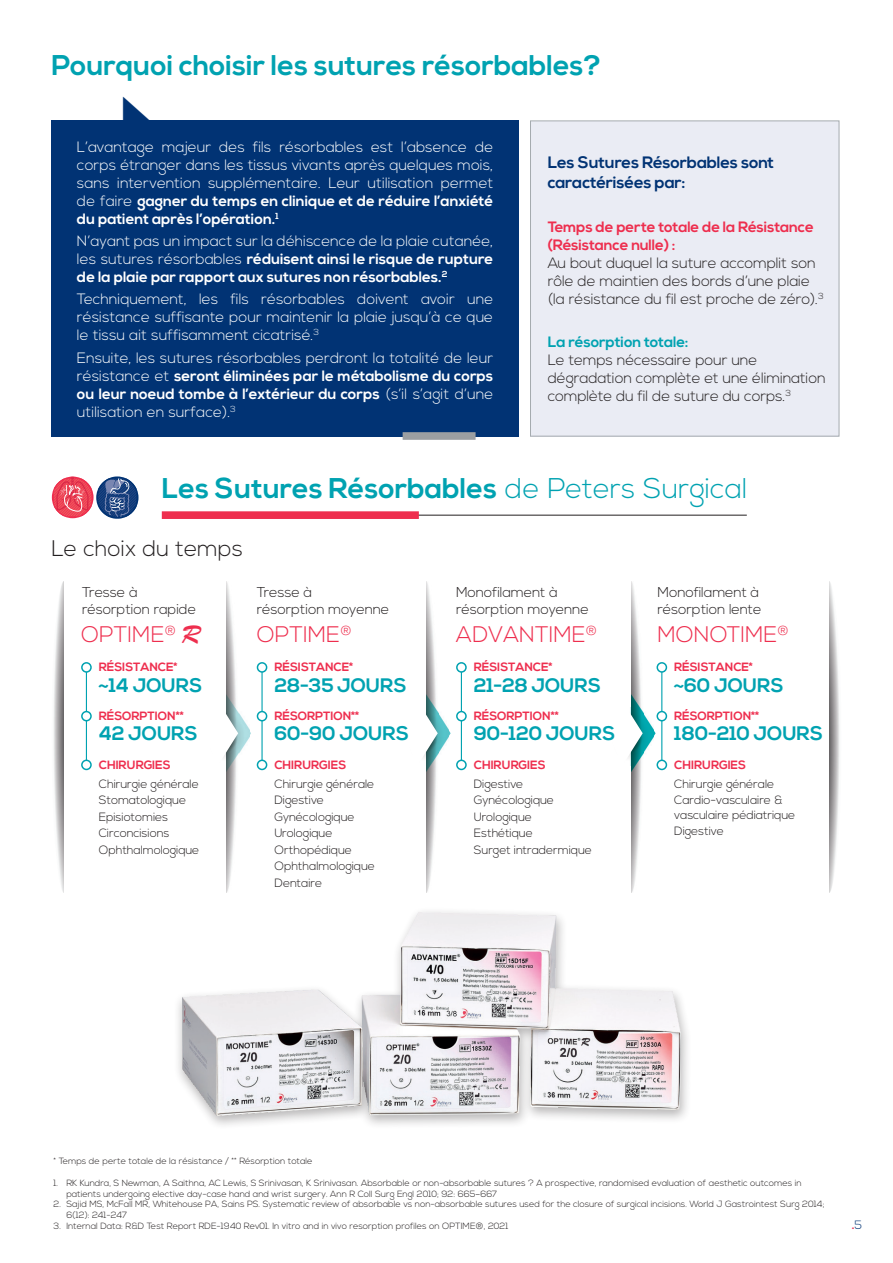
<style>
.page{position:relative;width:893px;height:1263px;background:#fff}
.page>*{position:absolute;margin:0;border:0;box-sizing:border-box;transform-origin:0 0}
.t1{font:68.4px "Arial";color:#013374;scale:.56 1}
.t2{font:700 28.5px "Nexa";color:#00a2b1}
.t3{font:300 22.5px "Nexa";color:#ee2e4e}
.t4{font:300 22.5px "Nexa";color:#231f20}
.t5{font:700 19.5px "Nexa";letter-spacing:-.01em;color:#00a2b1}
.t6{font:700 16.5px/19.8px "Nexa";letter-spacing:-.01em;color:#013374}
.t7{font:300 15px/18px "Nexa";color:#fff;text-align:justify}
.t8{font:700 15px/18px "Nexa";color:#fff;text-align:justify}
.t9{font:300 15px/18px "Nexa";letter-spacing:-.01em;color:#231f20}
.t10{font:300 14.25px/17.1px "Nexa";letter-spacing:-.01em;color:#231f20}
.t11{font:300 12px/14.4px "Nexa";letter-spacing:-.01em;color:#231f20}
.t12{font:700 12px "Nexa";letter-spacing:-.01em;color:#ee2e4e}
.t13{font:300 9px/10.8px "Nexa";color:#231f20}
.s1{font-weight:300}
.s2{font-weight:700}
.s3{font-weight:700;color:#ee2e4e}
.s4{font-weight:700;color:#00a2b1}
.s5{font-family:"Brush Script";font-weight:400;font-size:27px}
.s6{font-weight:300;color:#013374}
</style>
<div class="page">
<img style="left:178px;top:911px;width:510px;height:214px">
<div style="left:51px;top:120px;width:468px;height:316px;background:#013374"></div>
<svg style="left:52px;top:476px;width:87px;height:43px"></svg>
<div style="left:530px;top:121px;width:309px;height:315px;background:#eaecf4"></div>
<div style="left:530px;top:121px;width:309px;height:315px;border:1px solid #a5abaf"></div>
<hr style="left:295px;top:515px;width:452px;height:1px;background:#231f20">
<div style="left:403px;top:432px;width:73px;height:8px;background:#9b9fa2"></div>
<img style="left:227px;top:583px;width:9px;height:309px">
<svg style="left:223px;top:694px;width:28px;height:78px"></svg>
<img style="left:426px;top:582px;width:10px;height:310px">
<svg style="left:423px;top:694px;width:28px;height:78px"></svg>
<img style="left:631px;top:582px;width:10px;height:310px">
<img style="left:829px;top:582px;width:11px;height:310px">
<svg style="left:628px;top:694px;width:28px;height:78px"></svg>
<img style="left:53px;top:582px;width:11px;height:310px">
<hr style="left:86px;top:667px;width:1px;height:98px;background:#00a2b1">
<hr style="left:261px;top:667px;width:2px;height:98px;background:#00a2b1">
<hr style="left:461px;top:667px;width:1px;height:98px;background:#00a2b1">
<hr style="left:661px;top:667px;width:1px;height:98px;background:#00a2b1">
<div style="left:82px;top:663px;width:9px;height:9px;background:#fff;border-radius:50%"></div>
<div style="left:81px;top:662px;width:11px;height:11px;border:2px solid #00a2b1;border-radius:50%"></div>
<div style="left:257px;top:663px;width:10px;height:9px;background:#fff;border-radius:50%"></div>
<div style="left:257px;top:662px;width:10px;height:11px;border:2px solid #00a2b1;border-radius:50%"></div>
<div style="left:457px;top:663px;width:9px;height:9px;background:#fff;border-radius:50%"></div>
<div style="left:456px;top:662px;width:11px;height:11px;border:2px solid #00a2b1;border-radius:50%"></div>
<div style="left:657px;top:663px;width:9px;height:9px;background:#fff;border-radius:50%"></div>
<div style="left:656px;top:662px;width:11px;height:11px;border:2px solid #00a2b1;border-radius:50%"></div>
<div style="left:82px;top:711px;width:9px;height:10px;background:#fff;border-radius:50%"></div>
<div style="left:81px;top:711px;width:11px;height:10px;border:2px solid #00a2b1;border-radius:50%"></div>
<div style="left:257px;top:711px;width:10px;height:10px;background:#fff;border-radius:50%"></div>
<div style="left:257px;top:711px;width:10px;height:10px;border:2px solid #00a2b1;border-radius:50%"></div>
<div style="left:457px;top:711px;width:9px;height:10px;background:#fff;border-radius:50%"></div>
<div style="left:456px;top:711px;width:11px;height:10px;border:2px solid #00a2b1;border-radius:50%"></div>
<div style="left:657px;top:711px;width:9px;height:10px;background:#fff;border-radius:50%"></div>
<div style="left:656px;top:711px;width:11px;height:10px;border:2px solid #00a2b1;border-radius:50%"></div>
<div style="left:82px;top:760px;width:9px;height:9px;background:#fff;border-radius:50%"></div>
<div style="left:81px;top:759px;width:11px;height:11px;border:2px solid #00a2b1;border-radius:50%"></div>
<div style="left:257px;top:760px;width:10px;height:9px;background:#fff;border-radius:50%"></div>
<div style="left:257px;top:759px;width:10px;height:11px;border:2px solid #00a2b1;border-radius:50%"></div>
<div style="left:457px;top:760px;width:9px;height:9px;background:#fff;border-radius:50%"></div>
<div style="left:456px;top:759px;width:11px;height:11px;border:2px solid #00a2b1;border-radius:50%"></div>
<div style="left:657px;top:760px;width:9px;height:9px;background:#fff;border-radius:50%"></div>
<div style="left:656px;top:759px;width:11px;height:11px;border:2px solid #00a2b1;border-radius:50%"></div>
<div style="left:162px;top:511px;width:257px;height:8px;background:#ee2e4e"></div>
<p class="t2" style="left:51px;top:49px;width:551px">Pourquoi choisir les sutures résorbables?</p>
<p class="t1" style="left:118px;top:75px;width:69px">►</p>
<p class="t8" style="left:77px;top:174px;width:418px"><span class="s1">sans intervention supplémentaire. Leur utilisation permet de faire</span> gagner du temps en clinique et de réduire l’anxiété du patient après l’opération.<sup>1</sup></p>
<p class="t8" style="left:77px;top:232px;width:418px"><span class="s1">N’ayant pas un impact sur la déhiscence de la plaie cutanée, les sutures résorbables</span> réduisent ainsi le risque de rupture de la plaie par rapport aux sutures non résorbables.<sup>2</sup></p>
<p class="t7" style="left:77px;top:291px;width:418px">Techniquement, les fils résorbables doivent avoir une résistance suffisante pour maintenir la plaie jusqu’à ce que le tissu ait suffisamment cicatrisé.<sup>3</sup></p>
<p class="t7" style="left:77px;top:349px;width:418px">Ensuite, les sutures résorbables perdront la totalité de leur résistance et <span class="s2">seront éliminées par le métabolisme du corps ou leur noeud tombe à l’extérieur du corps</span> (s’il s’agit d’une utilisation en surface).<sup>3</sup></p>
<p class="t7" style="left:77px;top:138px;width:418px">L’avantage majeur des fils résorbables est l’absence de corps étranger dans les tissus vivants après quelques mois,</p>
<p class="t6" style="left:548px;top:153px;width:228px">Les Sutures Résorbables sont caractérisées par:</p>
<p class="t9" style="left:548px;top:218px;width:277px"><span class="s3">Temps de perte totale de la Résistance (Résistance nulle) :<br></span>Au bout duquel la suture accomplit son rôle de maintien des bords d’une plaie (la résistance du fil est proche de zéro).<sup>3</sup></p>
<p class="t9" style="left:548px;top:334px;width:280px"><span class="s4">La résorption totale:<br></span>Le temps nécessaire pour une dégradation complète et une élimination complète du fil de suture du corps.<sup>3</sup></p>
<p class="t2" style="left:162px;top:472px;width:587px">Les Sutures Résorbables <span class="s1">de Peters Surgical</span></p>
<p class="t4" style="left:51px;top:535px;width:193px">Le choix du temps</p>
<p class="t10" style="left:82px;top:584px;width:115px">Tresse à résorption rapide</p>
<p class="t10" style="left:257px;top:584px;width:134px">Tresse à<br>résorption moyenne</p>
<p class="t10" style="left:456px;top:584px;width:134px">Monofilament à résorption moyenne</p>
<p class="t10" style="left:657px;top:584px;width:106px">Monofilament à résorption lente</p>
<p class="t3" style="left:81px;top:622px;width:119px">OPTIME<sup>®</sup> <span class="s5">R</span></p>
<p class="t3" style="left:257px;top:622px;width:97px">OPTIME<sup>®</sup></p>
<p class="t3" style="left:456px;top:622px;width:143px">ADVANTIME<sup>®</sup></p>
<p class="t3" style="left:657px;top:622px;width:133px">MONOTIME<sup>®</sup></p>
<p class="t12" style="left:99px;top:660px;width:80px">RÉSISTANCE*</p>
<p class="t12" style="left:274px;top:660px;width:80px">RÉSISTANCE*</p>
<p class="t12" style="left:474px;top:660px;width:80px">RÉSISTANCE*</p>
<p class="t12" style="left:674px;top:660px;width:80px">RÉSISTANCE*</p>
<p class="t12" style="left:99px;top:709px;width:86px">RÉSORPTION**</p>
<p class="t12" style="left:274px;top:709px;width:86px">RÉSORPTION**</p>
<p class="t12" style="left:474px;top:709px;width:86px">RÉSORPTION**</p>
<p class="t12" style="left:674px;top:709px;width:86px">RÉSORPTION**</p>
<p class="t12" style="left:99px;top:757px;width:73px">CHIRURGIES</p>
<p class="t12" style="left:274px;top:757px;width:73px">CHIRURGIES</p>
<p class="t12" style="left:474px;top:757px;width:73px">CHIRURGIES</p>
<p class="t12" style="left:674px;top:757px;width:73px">CHIRURGIES</p>
<p class="t5" style="left:99px;top:673px;width:105px">~14 JOURS</p>
<p class="t5" style="left:274px;top:673px;width:134px">28-35 JOURS</p>
<p class="t5" style="left:474px;top:673px;width:129px">21-28 JOURS</p>
<p class="t5" style="left:674px;top:673px;width:111px">~60 JOURS</p>
<p class="t5" style="left:99px;top:722px;width:100px">42 JOURS</p>
<p class="t5" style="left:274px;top:722px;width:136px">60-90 JOURS</p>
<p class="t5" style="left:474px;top:722px;width:143px">90-120 JOURS</p>
<p class="t5" style="left:674px;top:722px;width:150px">180-210 JOURS</p>
<p class="t11" style="left:99px;top:777px;width:101px">Chirurgie générale</p>
<p class="t11" style="left:99px;top:793px;width:89px">Stomatologique</p>
<p class="t11" style="left:99px;top:810px;width:71px">Episiotomies</p>
<p class="t11" style="left:99px;top:826px;width:72px">Circoncisions</p>
<p class="t11" style="left:99px;top:843px;width:102px">Ophthalmologique</p>
<p class="t11" style="left:274px;top:777px;width:101px">Chirurgie générale</p>
<p class="t11" style="left:274px;top:793px;width:51px">Digestive</p>
<p class="t11" style="left:274px;top:810px;width:82px">Gynécologique</p>
<p class="t11" style="left:274px;top:826px;width:60px">Urologique</p>
<p class="t11" style="left:274px;top:843px;width:79px">Orthopédique</p>
<p class="t11" style="left:274px;top:859px;width:102px">Ophthalmologique</p>
<p class="t11" style="left:274px;top:876px;width:49px">Dentaire</p>
<p class="t11" style="left:474px;top:777px;width:51px">Digestive</p>
<p class="t11" style="left:474px;top:793px;width:82px">Gynécologique</p>
<p class="t11" style="left:474px;top:810px;width:60px">Urologique</p>
<p class="t11" style="left:474px;top:826px;width:61px">Esthétique</p>
<p class="t11" style="left:474px;top:843px;width:120px">Surget intradermique</p>
<p class="t11" style="left:674px;top:777px;width:101px">Chirurgie générale</p>
<p class="t11" style="left:674px;top:793px;width:122px">Cardio-vasculaire &amp; vasculaire pédiatrique</p>
<p class="t11" style="left:674px;top:824px;width:51px">Digestive</p>
<p class="t13" style="left:54px;top:1156px;width:261px">* Temps de perte totale de la résistance / ** Résorption totale</p>
<p class="t13" style="left:66px;top:1178px;width:737px;text-indent:-13px">1. RK Kundra, S Newman, A Saithna, AC Lewis, S Srinivasan, K Srinivasan. Absorbable or non-absorbable sutures ? A prospective, randomised evaluation of aesthetic outcomes in patients undergoing elective day-case hand and wrist surgery. Ann R Coll Surg Engl 2010; 92: 665–667</p>
<p class="t13" style="left:66px;top:1199px;width:760px;text-indent:-13px">2. Sajid MS, McFall MR, Whitehouse PA, Sains PS. Systematic review of absorbable vs non-absorbable sutures used for the closure of surgical incisions. World J Gastrointest Surg 2014;<br>6(12): 241-247</p>
<p class="t13" style="left:54px;top:1221px;width:456px">3. Internal Data: R&amp;D Test Report RDE-1940 Rev01. In vitro and in vivo resorption profiles on OPTIME®, 2021</p>
<h3 class="t12" style="left:852px;top:1218px;width:12px">.<span class="s6">5</span></h3>
</div>
